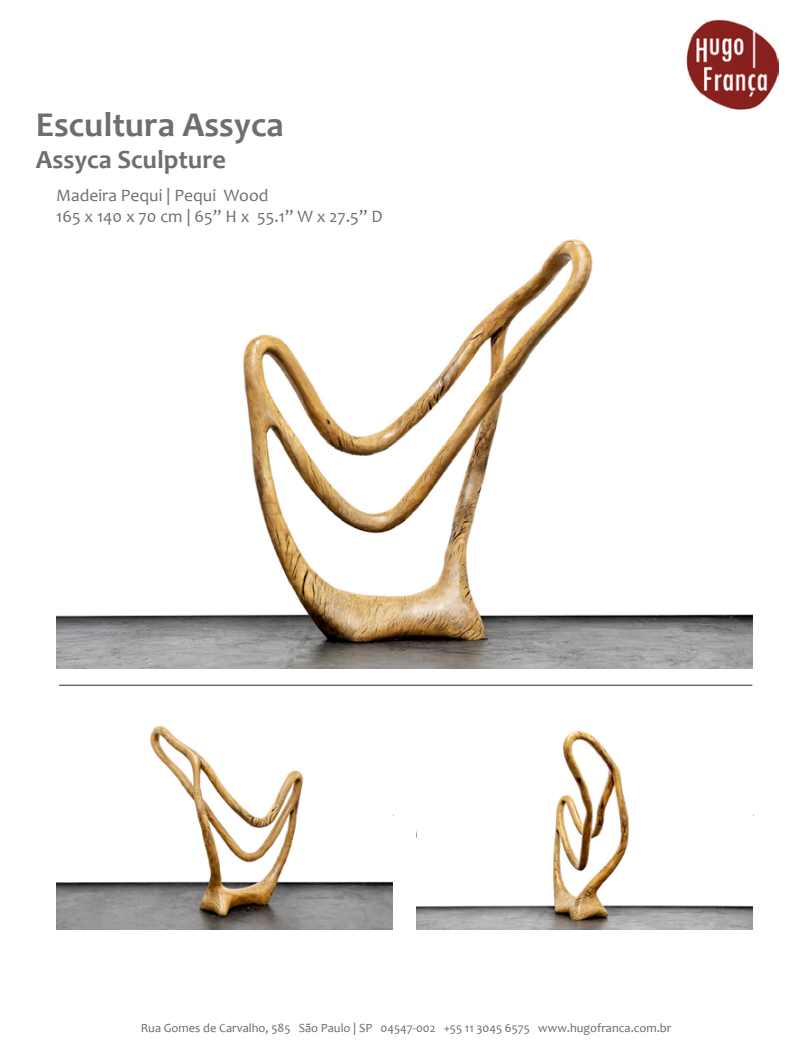
<style>
.page{position:relative;width:812px;height:1053px;background:#fff}
.page>*{position:absolute;margin:0;border:0;box-sizing:border-box;transform-origin:0 0}
.t1{font:700 35px "Candara";color:#6d6e71}
.t2{font:700 26.25px "Candara";color:#6d6e71}
.t3{font:17.5px/21px "Candara";color:#6d6e71}
.t4{font:12.5px "Candara";color:#67696b}
</style>
<div class="page">
<img style="left:686px;top:19px;width:92px;height:90px">
<svg style="left:59px;top:684px;width:694px;height:2px"></svg>
<hr style="left:466px;top:490px;width:286px;height:1px;background:#ed1f24">
<img style="left:56px;top:239px;width:695px;height:429px">
<img style="left:56px;top:725px;width:337px;height:204px">
<img style="left:416px;top:730px;width:335px;height:199px">
<h1 class="t1" style="left:36px;top:103px;width:249px">Escultura Assyca</h1>
<h2 class="t2" style="left:36px;top:143px;width:191px">Assyca Sculpture</h2>
<h3 class="t3" style="left:56px;top:185px;width:328px">Madeira Pequi | Pequi Wood<br>165 x 140 x 70 cm | 65” H x 55.1” W x 27.5” D</h3>
<p class="t4" style="left:141px;top:1020px;width:532px">Rua Gomes de Carvalho, 585 São Paulo | SP 04547-002 +55 11 3045 6575 www.hugofranca.com.br</p>
</div>
